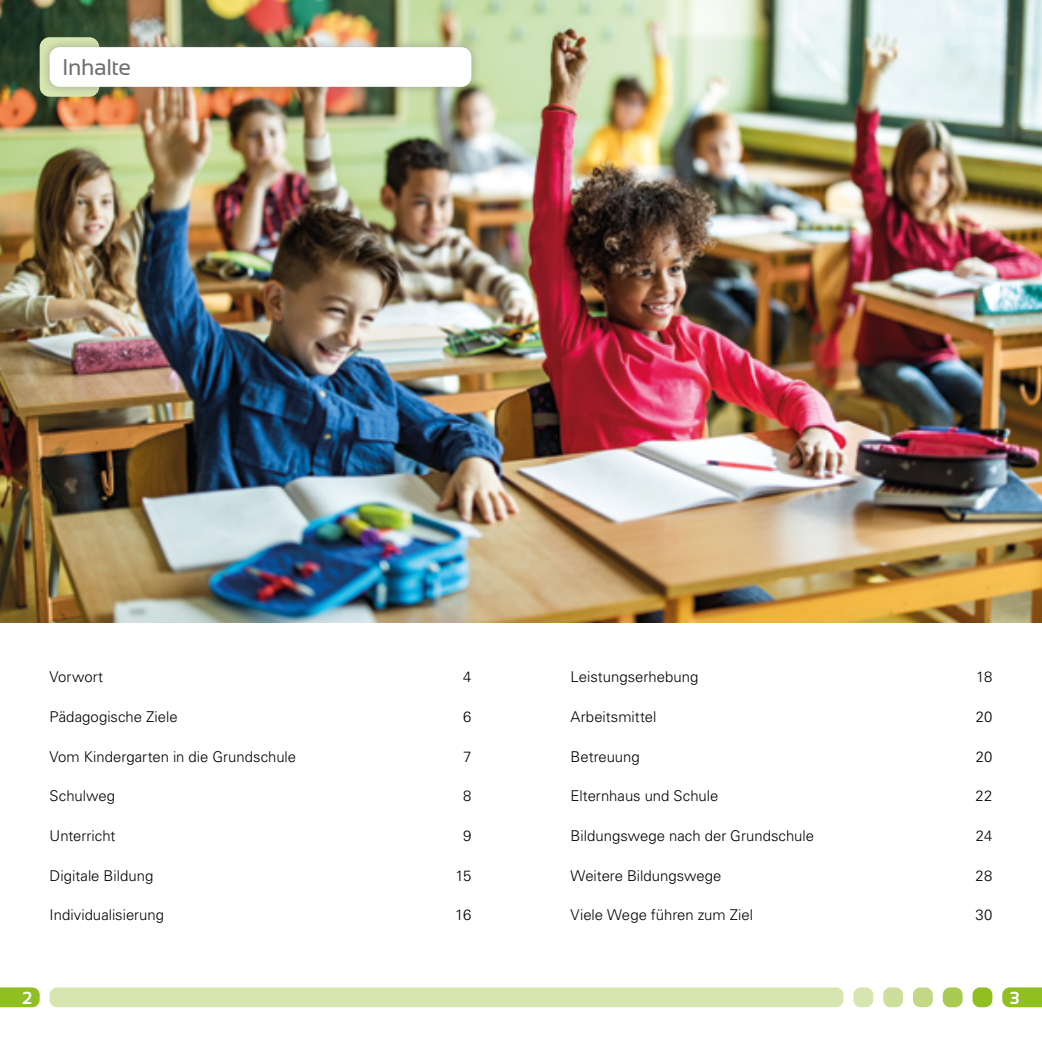
<style>
.page{position:relative;width:1042px;height:1042px;background:#fff}
.page>*{position:absolute;margin:0;border:0;box-sizing:border-box;transform-origin:0 0}
._01__Head_2019{font:22.75px "Sansation";letter-spacing:-.015em;color:#706f6f}
.t1{font:700 17.5px "Sansation";color:#fff}
._03__Copy_2019{font:300 14.88px "Univers LT Pro 45";color:#000}
</style>
<div class="page">
<svg style="left:1002px;top:987px;width:40px;height:20px"></svg>
<div style="left:972px;top:987px;width:20px;height:20px;background:#90bf21;border-radius:7px"></div>
<div style="left:943px;top:987px;width:19px;height:20px;background:#aacb53;border-radius:7px"></div>
<div style="left:913px;top:987px;width:20px;height:20px;background:#c2d884;border-radius:7px"></div>
<div style="left:883px;top:987px;width:20px;height:20px;background:#cddf9b;border-radius:7px"></div>
<div style="left:853px;top:987px;width:20px;height:20px;background:#d7e6b1;border-radius:7px"></div>
<svg style="left:0;top:987px;width:40px;height:20px"></svg>
<div style="left:50px;top:987px;width:793px;height:20px;background:#d7e6b1;border-radius:7px"></div>
<img style="left:0;top:0;width:1042px;height:623px">
<svg style="left:40px;top:37px;width:59px;height:60px"></svg>
<div style="left:41px;top:38px;width:441px;height:58px;background:#706f6f;opacity:.5"></div>
<div style="left:50px;top:47px;width:421px;height:40px;background:#fff;border-radius:10px"></div>
<p class="_01__Head_2019" style="left:62px;top:54px;width:71px">Inhalte</p>
<p class="_03__Copy_2019" style="left:50px;top:667px;width:55px">Vorwort</p>
<p class="_03__Copy_2019" style="left:463px;top:667px;width:10px">4</p>
<p class="_03__Copy_2019" style="left:50px;top:707px;width:130px">Pädagogische Ziele</p>
<p class="_03__Copy_2019" style="left:463px;top:707px;width:10px">6</p>
<p class="_03__Copy_2019" style="left:50px;top:746px;width:248px">Vom Kindergarten in die Grundschule</p>
<p class="_03__Copy_2019" style="left:463px;top:746px;width:10px">7</p>
<p class="_03__Copy_2019" style="left:50px;top:786px;width:67px">Schulweg</p>
<p class="_03__Copy_2019" style="left:463px;top:786px;width:10px">8</p>
<p class="_03__Copy_2019" style="left:50px;top:826px;width:67px">Unterricht</p>
<p class="_03__Copy_2019" style="left:463px;top:826px;width:10px">9</p>
<p class="_03__Copy_2019" style="left:50px;top:865px;width:105px">Digitale Bildung</p>
<p class="_03__Copy_2019" style="left:455px;top:865px;width:17px">15</p>
<p class="_03__Copy_2019" style="left:50px;top:905px;width:116px">Individualisierung</p>
<p class="_03__Copy_2019" style="left:455px;top:905px;width:18px">16</p>
<p class="_03__Copy_2019" style="left:570px;top:667px;width:129px">Leistungserhebung</p>
<p class="_03__Copy_2019" style="left:976px;top:667px;width:18px">18</p>
<p class="_03__Copy_2019" style="left:570px;top:707px;width:87px">Arbeitsmittel</p>
<p class="_03__Copy_2019" style="left:975px;top:707px;width:18px">20</p>
<p class="_03__Copy_2019" style="left:570px;top:746px;width:71px">Betreuung</p>
<p class="_03__Copy_2019" style="left:975px;top:746px;width:18px">20</p>
<p class="_03__Copy_2019" style="left:570px;top:786px;width:149px">Elternhaus und Schule</p>
<p class="_03__Copy_2019" style="left:975px;top:786px;width:18px">22</p>
<p class="_03__Copy_2019" style="left:570px;top:826px;width:245px">Bildungswege nach der Grundschule</p>
<p class="_03__Copy_2019" style="left:976px;top:826px;width:18px">24</p>
<p class="_03__Copy_2019" style="left:570px;top:865px;width:152px">Weitere Bildungswege</p>
<p class="_03__Copy_2019" style="left:975px;top:865px;width:18px">28</p>
<p class="_03__Copy_2019" style="left:570px;top:905px;width:184px">Viele Wege führen zum Ziel</p>
<p class="_03__Copy_2019" style="left:975px;top:905px;width:18px">30</p>
<p class="t1" style="left:22px;top:988px;width:12px">2</p>
<p class="t1" style="left:1009px;top:988px;width:11px">3</p>
</div>
